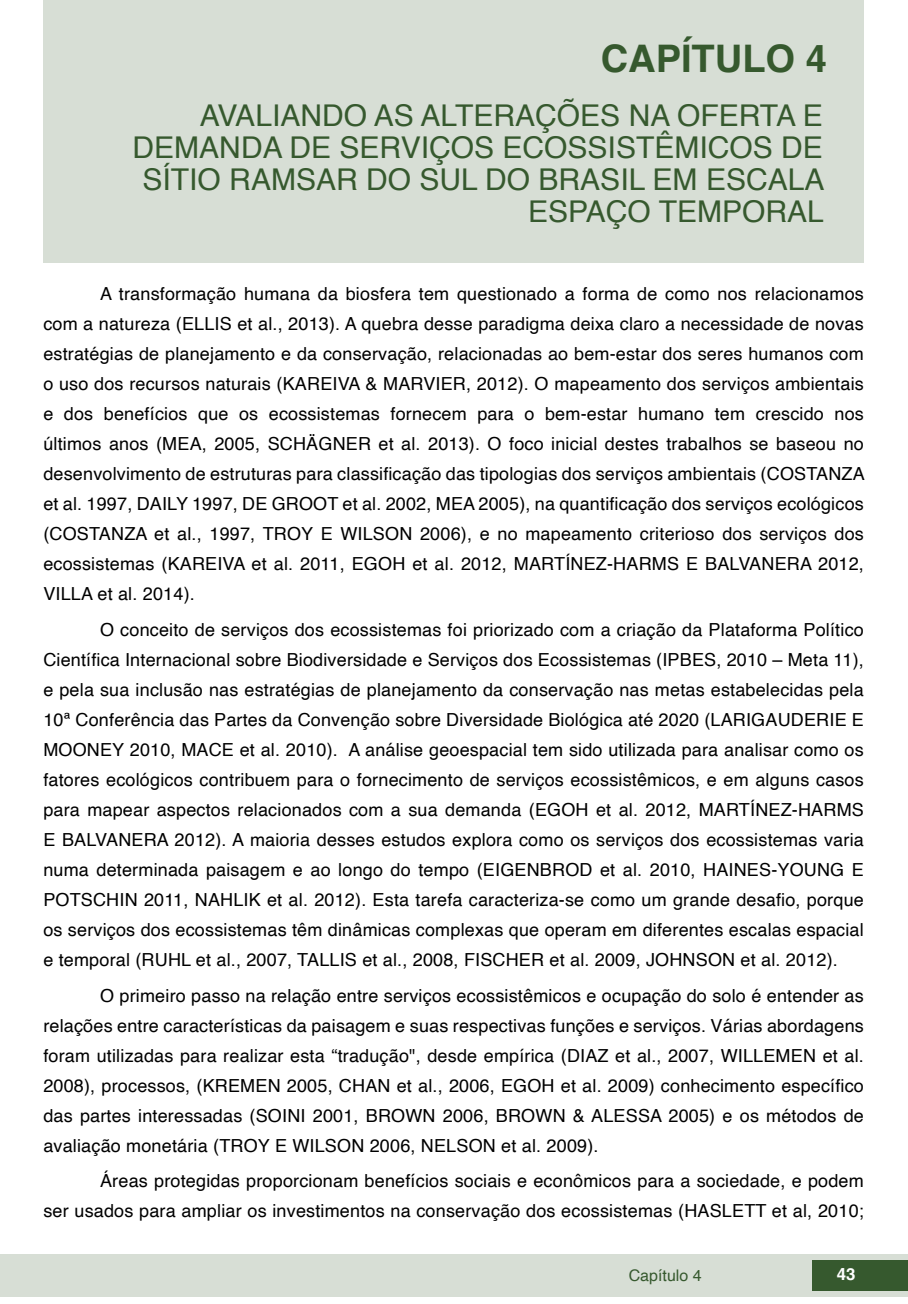
<style>
.page{position:relative;width:908px;height:1304px;background:#fff}
.page>*{position:absolute;margin:0;border:0;box-sizing:border-box;transform-origin:0 0}
.cap{font:700 38px "Helvetica";color:#36592e}
.nome_artigos{font:30px/32px "Helvetica";color:#36592e;text-align:right}
.txt{font:18px/30px "Helvetica";letter-spacing:.01em;color:#000;text-align:justify}
.t1{font:700 16.8px "Helvetica";color:#fff}
.t2{font:16px "Helvetica";color:#36592e}
</style>
<div class="page">
<div style="left:0;top:1254px;width:906px;height:43px;background:#d7ded5"></div>
<div style="left:812px;top:1261px;width:95px;height:30px;background:#36592e"></div>
<div style="left:43px;top:0;width:820px;height:263px;background:#d7ded5"></div>
<p class="cap" style="left:600px;top:35px;width:227px">CAPÍTULO 4</p>
<p class="nome_artigos" style="left:132px;top:101px;width:693px">AVALIANDO AS ALTERAÇÕES NA OFERTA E<br>DEMANDA DE SERVIÇOS ECOSSISTÊMICOS DE<br>SÍTIO RAMSAR DO SUL DO BRASIL EM ESCALA<br>ESPAÇO TEMPORAL</p>
<p class="txt" style="left:43px;top:279px;width:822px;text-indent:57px">A transformação humana da biosfera tem questionado a forma de como nos relacionamos com a natureza (ELLIS et al., 2013). A quebra desse paradigma deixa claro a necessidade de novas estratégias de planejamento e da conservação, relacionadas ao bem-estar dos seres humanos com o uso dos recursos naturais (KAREIVA &amp; MARVIER, 2012). O mapeamento dos serviços ambientais e dos benefícios que os ecossistemas fornecem para o bem-estar humano tem crescido nos últimos anos (MEA, 2005, SCHÄGNER et al. 2013). O foco inicial destes trabalhos se baseou no desenvolvimento de estruturas para classificação das tipologias dos serviços ambientais (COSTANZA et al. 1997, DAILY 1997, DE GROOT et al. 2002, MEA 2005), na quantificação dos serviços ecológicos (COSTANZA et al., 1997, TROY E WILSON 2006), e no mapeamento criterioso dos serviços dos ecossistemas (KAREIVA et al. 2011, EGOH et al. 2012, MARTÍNEZ-HARMS E BALVANERA 2012, VILLA et al. 2014).</p>
<p class="txt" style="left:43px;top:615px;width:821px;text-indent:57px">O conceito de serviços dos ecossistemas foi priorizado com a criação da Plataforma Político Científica Internacional sobre Biodiversidade e Serviços dos Ecossistemas (IPBES, 2010 – Meta 11), e pela sua inclusão nas estratégias de planejamento da conservação nas metas estabelecidas pela 10ª Conferência das Partes da Convenção sobre Diversidade Biológica até 2020 (LARIGAUDERIE E MOONEY 2010, MACE et al. 2010). A análise geoespacial tem sido utilizada para analisar como os fatores ecológicos contribuem para o fornecimento de serviços ecossistêmicos, e em alguns casos para mapear aspectos relacionados com a sua demanda (EGOH et al. 2012, MARTÍNEZ-HARMS E BALVANERA 2012). A maioria desses estudos explora como os serviços dos ecossistemas varia numa determinada paisagem e ao longo do tempo (EIGENBROD et al. 2010, HAINES-YOUNG E POTSCHIN 2011, NAHLIK et al. 2012). Esta tarefa caracteriza-se como um grande desafio, porque os serviços dos ecossistemas têm dinâmicas complexas que operam em diferentes escalas espacial e temporal (RUHL et al., 2007, TALLIS et al., 2008, FISCHER et al. 2009, JOHNSON et al. 2012).</p>
<p class="txt" style="left:43px;top:981px;width:821px;text-indent:57px">O primeiro passo na relação entre serviços ecossistêmicos e ocupação do solo é entender as relações entre características da paisagem e suas respectivas funções e serviços. Várias abordagens foram utilizadas para realizar esta “tradução", desde empírica (DIAZ et al., 2007, WILLEMEN et al.<br>2008), processos, (KREMEN 2005, CHAN et al., 2006, EGOH et al. 2009) conhecimento específico das partes interessadas (SOINI 2001, BROWN 2006, BROWN &amp; ALESSA 2005) e os métodos de avaliação monetária (TROY E WILSON 2006, NELSON et al. 2009).</p>
<p class="txt" style="left:43px;top:1167px;width:821px;text-align:right">Áreas protegidas proporcionam benefícios sociais e econômicos para a sociedade, e podem<br>ser usados para ampliar os investimentos na conservação dos ecossistemas (HASLETT et al, 2010;</p>
<p class="t2" style="left:628px;top:1263px;width:74px">Capítulo 4</p>
<p class="t1" style="left:836px;top:1264px;width:20px">43</p>
</div>
